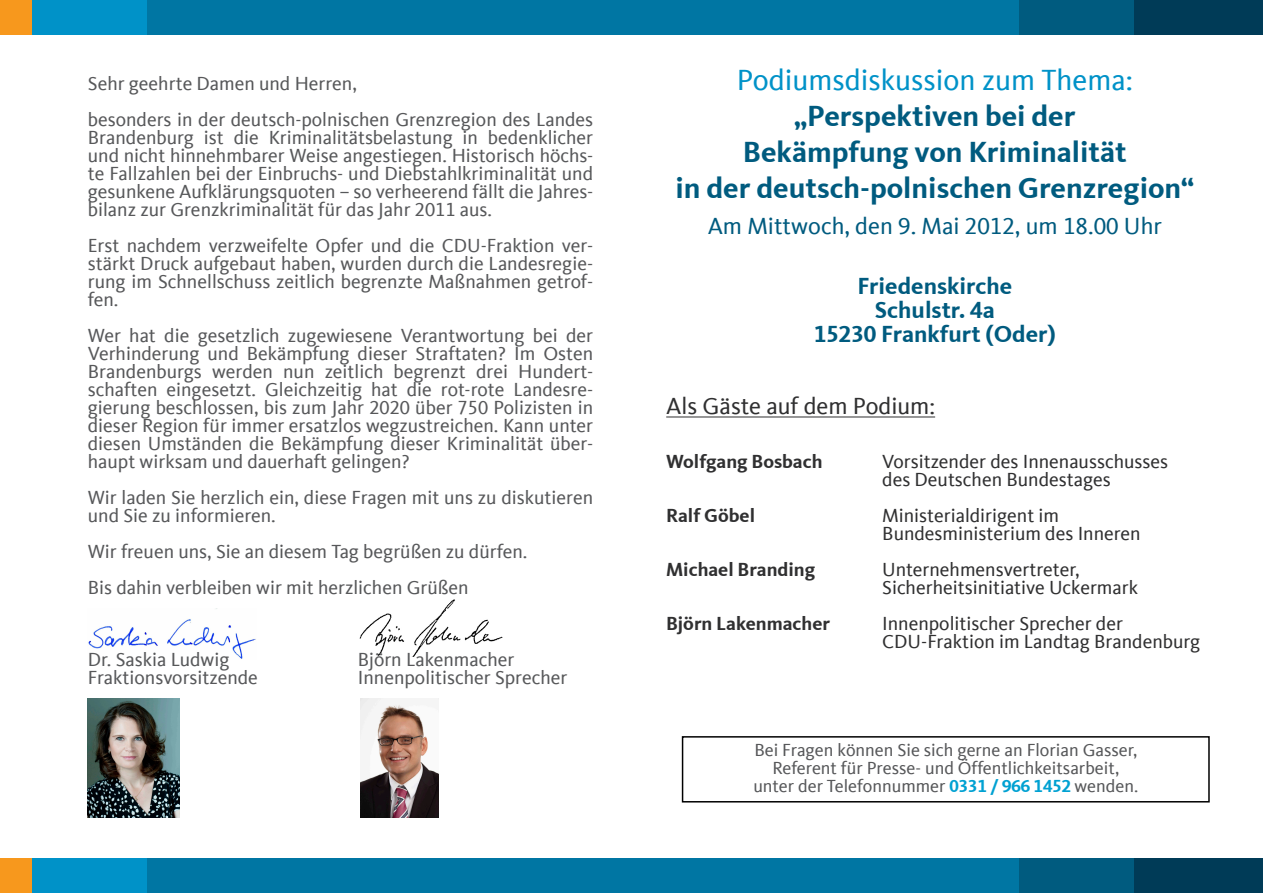
<style>
.page{position:relative;width:1263px;height:893px;background:#fff}
.page>*{position:absolute;margin:0;border:0;box-sizing:border-box;transform-origin:0 0}
.t1{font:700 30px/36px "CDU Kievit Tab";color:#005b7f;text-align:center}
.t2{font:30px "CDU Kievit Tab";color:#0092c8}
.t3{font:700 24px/24px "CDU Kievit Tab";color:#005b7f;text-align:center}
.t4{font:24px "CDU Kievit Tab";color:#005b7f}
.t5{font:24px "CDU Kievit Tab";color:#303031}
.t6{font:19.5px/18px "CDU Kievit Tab";color:#57585a}
.t7{font:19.5px/18px "CDU Kievit Tab";color:#303031}
.t8{font:700 19.5px "CDU Kievit Tab";color:#303031}
.t9{font:18px/18px "CDU Kievit Tab";color:#57585a;text-align:center}
.s1{font-weight:700;color:#00a1d2}
</style>
<div class="page">
<img style="left:359px;top:599px;width:144px;height:58px">
<img style="left:88px;top:619px;width:168px;height:40px">
<hr style="left:666px;top:417px;width:269px;height:1px;background:#303031">
<div style="left:0;top:0;width:635px;height:34px;background:#0076a3"></div>
<div style="left:32px;top:0;width:115px;height:34px;background:#0092c8"></div>
<div style="left:0;top:0;width:32px;height:34px;background:#f7981d"></div>
<div style="left:631px;top:0;width:632px;height:34px;background:#0076a3"></div>
<div style="left:1019px;top:0;width:115px;height:34px;background:#005b7f"></div>
<div style="left:1134px;top:0;width:129px;height:34px;background:#003b57"></div>
<div style="left:0;top:859px;width:635px;height:34px;background:#0076a3"></div>
<div style="left:32px;top:859px;width:115px;height:34px;background:#0092c8"></div>
<div style="left:0;top:859px;width:32px;height:34px;background:#f7981d"></div>
<div style="left:631px;top:859px;width:632px;height:34px;background:#0076a3"></div>
<div style="left:1019px;top:859px;width:115px;height:34px;background:#005b7f"></div>
<div style="left:1134px;top:859px;width:129px;height:34px;background:#003b57"></div>
<img style="left:360px;top:699px;width:79px;height:118px">
<img style="left:88px;top:699px;width:92px;height:118px">
<div style="left:682px;top:736px;width:528px;height:66px;border:2px solid #000"></div>
<p class="t6" style="left:88px;top:66px;width:507px;line-height:36px">Sehr geehrte Damen und Herren,<br>besonders in der deutsch-polnischen Grenzregion des Landes</p>
<p class="t6" style="left:88px;top:129px;width:507px;text-align:justify">Brandenburg ist die Kriminalitätsbelastung in bedenklicher und nicht hinnehmbarer Weise angestiegen. Historisch höchs&shy;te Fallzahlen bei der Einbruchs- und Diebstahlkriminalität und gesunkene Aufklärungsquoten – so verheerend fällt die Jahres&shy;bilanz zur Grenzkriminalität für das Jahr 2011 aus.</p>
<p class="t6" style="left:88px;top:237px;width:507px;text-align:justify">Erst nachdem verzweifelte Opfer und die CDU-Fraktion ver&shy;stärkt Druck aufgebaut haben, wurden durch die Landesregie&shy;rung im Schnellschuss zeitlich begrenzte Maßnahmen getrof&shy;fen.</p>
<p class="t6" style="left:88px;top:327px;width:507px;text-align:justify">Wer hat die gesetzlich zugewiesene Verantwortung bei der Verhinderung und Bekämpfung dieser Straftaten? Im Osten Brandenburgs werden nun zeitlich begrenzt drei Hundert&shy;schaften eingesetzt. Gleichzeitig hat die rot-rote Landesre&shy;gierung beschlossen, bis zum Jahr 2020 über 750 Polizisten in dieser Region für immer ersatzlos wegzustreichen. Kann unter diesen Umständen die Bekämpfung dieser Kriminalität über&shy;haupt wirksam und dauerhaft gelingen?</p>
<p class="t6" style="left:88px;top:489px;width:507px">Wir laden Sie herzlich ein, diese Fragen mit uns zu diskutieren und Sie zu informieren.</p>
<p class="t6" style="left:88px;top:534px;width:441px;line-height:36px">Wir freuen uns, Sie an diesem Tag begrüßen zu dürfen.<br>Bis dahin verbleiben wir mit herzlichen Grüßen</p>
<p class="t6" style="left:88px;top:651px;width:143px">Dr. Saskia Ludwig</p>
<p class="t6" style="left:358px;top:651px;width:158px">Björn Lakenmacher</p>
<p class="t6" style="left:88px;top:669px;width:172px">Fraktionsvorsitzende</p>
<p class="t6" style="left:358px;top:669px;width:211px">Innenpolitischer Sprecher</p>
<h1 class="t2" style="left:737px;top:63px;width:398px">Podiumsdiskussion zum Thema:</h1>
<h1 class="t1" style="left:675px;top:98px;width:520px">„Perspektiven bei der<br>Bekämpfung von Kriminalität<br>in der deutsch-polnischen Grenzregion“</h1>
<p class="t4" style="left:708px;top:212px;width:456px">Am Mittwoch, den 9. Mai 2012, um 18.00 Uhr</p>
<p class="t3" style="left:814px;top:274px;width:243px">Friedenskirche<br>Schulstr. 4a<br>15230 Frankfurt (Oder)</p>
<p class="t5" style="left:666px;top:392px;width:270px">Als Gäste auf dem Podium:</p>
<p class="t8" style="left:666px;top:450px;width:158px">Wolfgang Bosbach</p>
<p class="t7" style="left:882px;top:453px;width:287px">Vorsitzender des Innenausschusses des Deutschen Bundestages</p>
<p class="t8" style="left:666px;top:504px;width:90px">Ralf Göbel</p>
<p class="t7" style="left:882px;top:507px;width:260px">Ministerialdirigent im<br>Bundesministerium des Inneren</p>
<p class="t8" style="left:666px;top:558px;width:151px">Michael Branding</p>
<p class="t7" style="left:882px;top:561px;width:257px">Unternehmensvertreter,<br>Sicherheitsinitiative Uckermark</p>
<p class="t8" style="left:666px;top:612px;width:165px">Björn Lakenmacher</p>
<p class="t7" style="left:882px;top:615px;width:319px">Innenpolitischer Sprecher der<br>CDU-Fraktion im Landtag Brandenburg</p>
<p class="t9" style="left:753px;top:741px;width:386px">Bei Fragen können Sie sich gerne an Florian Gasser,<br>Referent für Presse- und Öffentlichkeitsarbeit, unter der Telefonnummer <span class="s1">0331 / 966 1452</span> wenden.</p>
</div>
